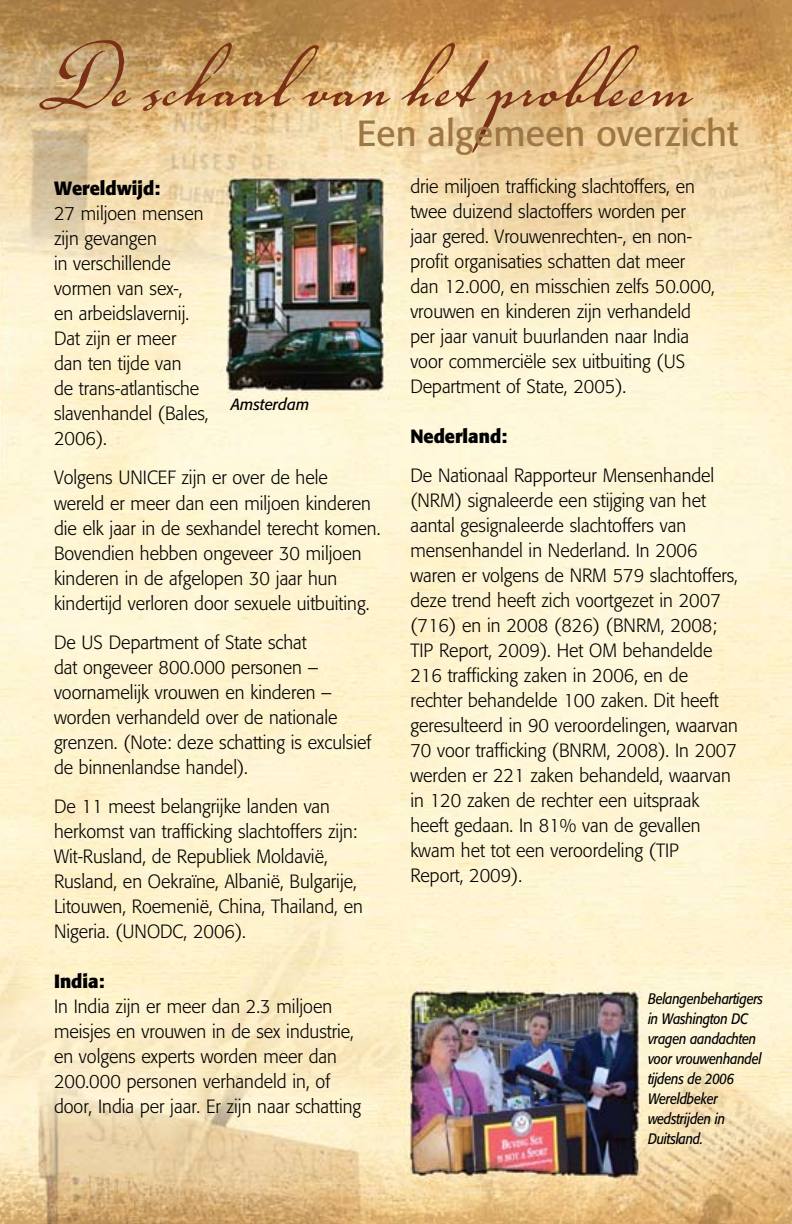
<style>
.page{position:relative;width:792px;height:1224px;background:#fff}
.page>*{position:absolute;margin:0;border:0;box-sizing:border-box;transform-origin:0 0}
.t1{font:120px "Voluta Script";color:#7a2f17}
.t2{font:36px "Formata";color:#9e7745}
.t3{font:300 19px/25px "Formata";color:#000;scale:.95 1}
.t4{font:700 19px "Formata";color:#000;scale:.95 1}
.t5{font:italic 16px "Formata";color:#000;scale:.95 1}
.t6{font:italic 15px/20px "Formata";letter-spacing:-.02em;color:#000;scale:.85 1}
</style>
<div class="page">
<img style="left:0;top:0;width:792px;height:1224px">
<h1 class="t1" style="left:33px;top:-6px;width:661px">De schaal van het probleem</h1>
<h2 class="t2" style="left:357px;top:112px;width:383px">Een algemeen overzicht</h2>
<p class="t4" style="left:54px;top:176px;width:113px">Wereldwijd:</p>
<p class="t3" style="left:54px;top:201px;width:164px">27 miljoen mensen zijn gevangen<br>in verschillende vormen van sex-,<br>en arbeidslavernij.<br>Dat zijn er meer dan ten tijde van<br>de trans-atlantische slavenhandel (Bales,<br>2006).</p>
<p class="t3" style="left:54px;top:466px;width:345px">Volgens UNICEF zijn er over de hele wereld er meer dan een miljoen kinderen die elk jaar in de sexhandel terecht komen.<br>Bovendien hebben ongeveer 30 miljoen kinderen in de afgelopen 30 jaar hun kindertijd verloren door sexuele uitbuiting.</p>
<p class="t3" style="left:54px;top:630px;width:336px">De US Department of State schat<br>dat ongeveer 800.000 personen – voornamelijk vrouwen en kinderen – worden verhandeld over de nationale grenzen. (Note: deze schatting is exculsief de binnenlandse handel).</p>
<p class="t3" style="left:54px;top:794px;width:327px">De 11 meest belangrijke landen van herkomst van trafficking slachtoffers zijn:<br>Wit-Rusland, de Republiek Moldavië, Rusland, en Oekraïne, Albanië, Bulgarije, Litouwen, Roemenië, China, Thailand, en Nigeria. (UNODC, 2006).</p>
<p class="t4" style="left:54px;top:970px;width:55px">India:</p>
<p class="t3" style="left:54px;top:994px;width:325px">In India zijn er meer dan 2.3 miljoen meisjes en vrouwen in de sex industrie, en volgens experts worden meer dan 200.000 personen verhandeld in, of door, India per jaar. Er zijn naar schatting</p>
<p class="t5" style="left:231px;top:395px;width:84px">Amsterdam</p>
<p class="t3" style="left:410px;top:174px;width:322px">drie miljoen trafficking slachtoffers, en twee duizend slactoffers worden per jaar gered. Vrouwenrechten-, en non&shy;profit organisaties schatten dat meer dan 12.000, en misschien zelfs 50.000, vrouwen en kinderen zijn verhandeld per jaar vanuit buurlanden naar India voor commerciële sex uitbuiting (US Department of State, 2005).</p>
<p class="t4" style="left:410px;top:424px;width:103px">Nederland:</p>
<p class="t3" style="left:410px;top:463px;width:346px">De Nationaal Rapporteur Mensenhandel (NRM) signaleerde een stijging van het aantal gesignaleerde slachtoffers van mensenhandel in Nederland. In 2006 waren er volgens de NRM 579 slachtoffers, deze trend heeft zich voortgezet in 2007 (716) en in 2008 (826) (BNRM, 2008; TIP Report, 2009). Het OM behandelde 216 trafficking zaken in 2006, en de rechter behandelde 100 zaken. Dit heeft geresulteerd in 90 veroordelingen, waarvan 70 voor trafficking (BNRM, 2008). In 2007 werden er 221 zaken behandeld, waarvan in 120 zaken de rechter een uitspraak heeft gedaan. In 81% van de gevallen kwam het tot een veroordeling (TIP<br>Report, 2009).</p>
<p class="t6" style="left:648px;top:989px;width:137px">Belangenbehartigers in Washington DC vragen aandachten voor vrouwenhandel tijdens de 2006<br>Wereldbeker wedstrijden in<br>Duitsland.</p>
</div>
